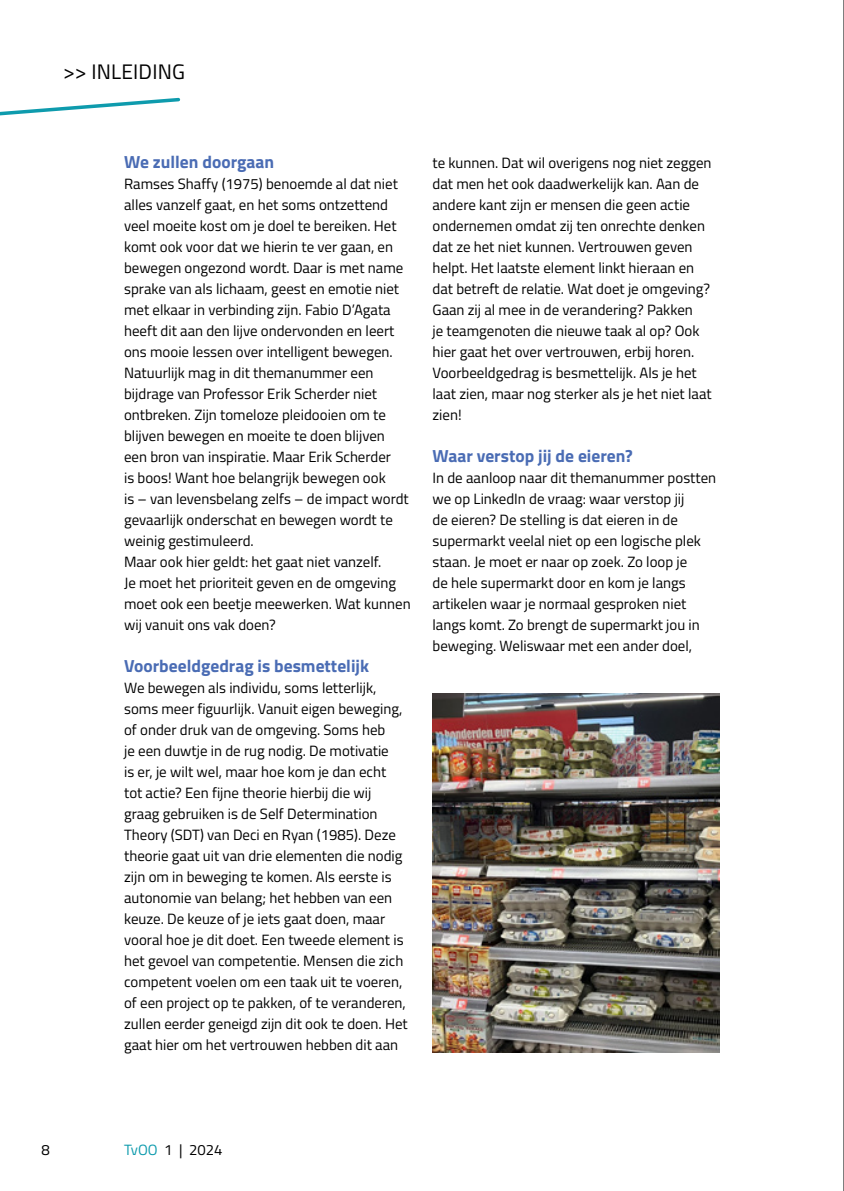
<style>
.page{position:relative;width:844px;height:1191px;background:#fff}
.page>*{position:absolute;margin:0;border:0;box-sizing:border-box;transform-origin:0 0}
.t1{font:21px "Titillium Web";letter-spacing:.01em;color:#000}
.t2{font:700 17.5px "Titillium Web";color:#4a6cb4}
.t3{font:14.88px/21px "Titillium Web";color:#000}
.s1{color:#0e9bad}
</style>
<div class="page">
<hr style="left:843px;top:0;width:1px;height:1191px;background:#000">
<svg style="left:0;top:97px;width:181px;height:19px"></svg>
<img style="left:432px;top:693px;width:287px;height:359px">
<h1 class="t1" style="left:63px;top:56px;width:123px">&gt;&gt; INLEIDING</h1>
<p class="t2" style="left:124px;top:149px;width:151px">We zullen doorgaan</p>
<p class="t3" style="left:124px;top:173px;width:288px">Ramses Shaffy (1975) benoemde al dat niet alles vanzelf gaat, en het soms ontzettend veel moeite kost om je doel te bereiken. Het komt ook voor dat we hierin te ver gaan, en bewegen ongezond wordt. Daar is met name sprake van als lichaam, geest en emotie niet met elkaar in verbinding zijn. Fabio D’Agata heeft dit aan den lijve ondervonden en leert ons mooie lessen over intelligent bewegen.<br>Natuurlijk mag in dit themanummer een bijdrage van Professor Erik Scherder niet ontbreken. Zijn tomeloze pleidooien om te blijven bewegen en moeite te doen blijven een bron van inspiratie. Maar Erik Scherder<br>is boos! Want hoe belangrijk bewegen ook<br>is – van levensbelang zelfs – de impact wordt gevaarlijk onderschat en bewegen wordt te weinig gestimuleerd.<br>Maar ook hier geldt: het gaat niet vanzelf.<br>Je moet het prioriteit geven en de omgeving moet ook een beetje meewerken. Wat kunnen wij vanuit ons vak doen?</p>
<p class="t2" style="left:124px;top:653px;width:246px">Voorbeeldgedrag is besmettelijk</p>
<p class="t3" style="left:124px;top:677px;width:285px">We bewegen als individu, soms letterlijk, soms meer figuurlijk. Vanuit eigen beweging, of onder druk van de omgeving. Soms heb<br>je een duwtje in de rug nodig. De motivatie<br>is er, je wilt wel, maar hoe kom je dan echt tot actie? Een fijne theorie hierbij die wij graag gebruiken is de Self Determination Theory (SDT) van Deci en Ryan (1985). Deze theorie gaat uit van drie elementen die nodig zijn om in beweging te komen. Als eerste is autonomie van belang; het hebben van een keuze. De keuze of je iets gaat doen, maar vooral hoe je dit doet. Een tweede element is het gevoel van competentie. Mensen die zich competent voelen om een taak uit te voeren, of een project op te pakken, of te veranderen, zullen eerder geneigd zijn dit ook te doen. Het gaat hier om het vertrouwen hebben dit aan</p>
<p class="t3" style="left:432px;top:152px;width:280px">te kunnen. Dat wil overigens nog niet zeggen dat men het ook daadwerkelijk kan. Aan de andere kant zijn er mensen die geen actie ondernemen omdat zij ten onrechte denken dat ze het niet kunnen. Vertrouwen geven helpt. Het laatste element linkt hieraan en dat betreft de relatie. Wat doet je omgeving?<br>Gaan zij al mee in de verandering? Pakken<br>je teamgenoten die nieuwe taak al op? Ook hier gaat het over vertrouwen, erbij horen.<br>Voorbeeldgedrag is besmettelijk. Als je het laat zien, maar nog sterker als je het niet laat zien!</p>
<p class="t2" style="left:432px;top:443px;width:202px">Waar verstop jij de eieren?</p>
<p class="t3" style="left:432px;top:467px;width:285px">In de aanloop naar dit themanummer postten we op LinkedIn de vraag: waar verstop jij<br>de eieren? De stelling is dat eieren in de supermarkt veelal niet op een logische plek staan. Je moet er naar op zoek. Zo loop je<br>de hele supermarkt door en kom je langs artikelen waar je normaal gesproken niet langs komt. Zo brengt de supermarkt jou in beweging. Weliswaar met een ander doel,</p>
<p class="t3" style="left:42px;top:1139px;width:10px">8</p>
<p class="t3" style="left:124px;top:1139px;width:100px"><span class="s1">TvOO</span> 1 | 2024</p>
</div>
